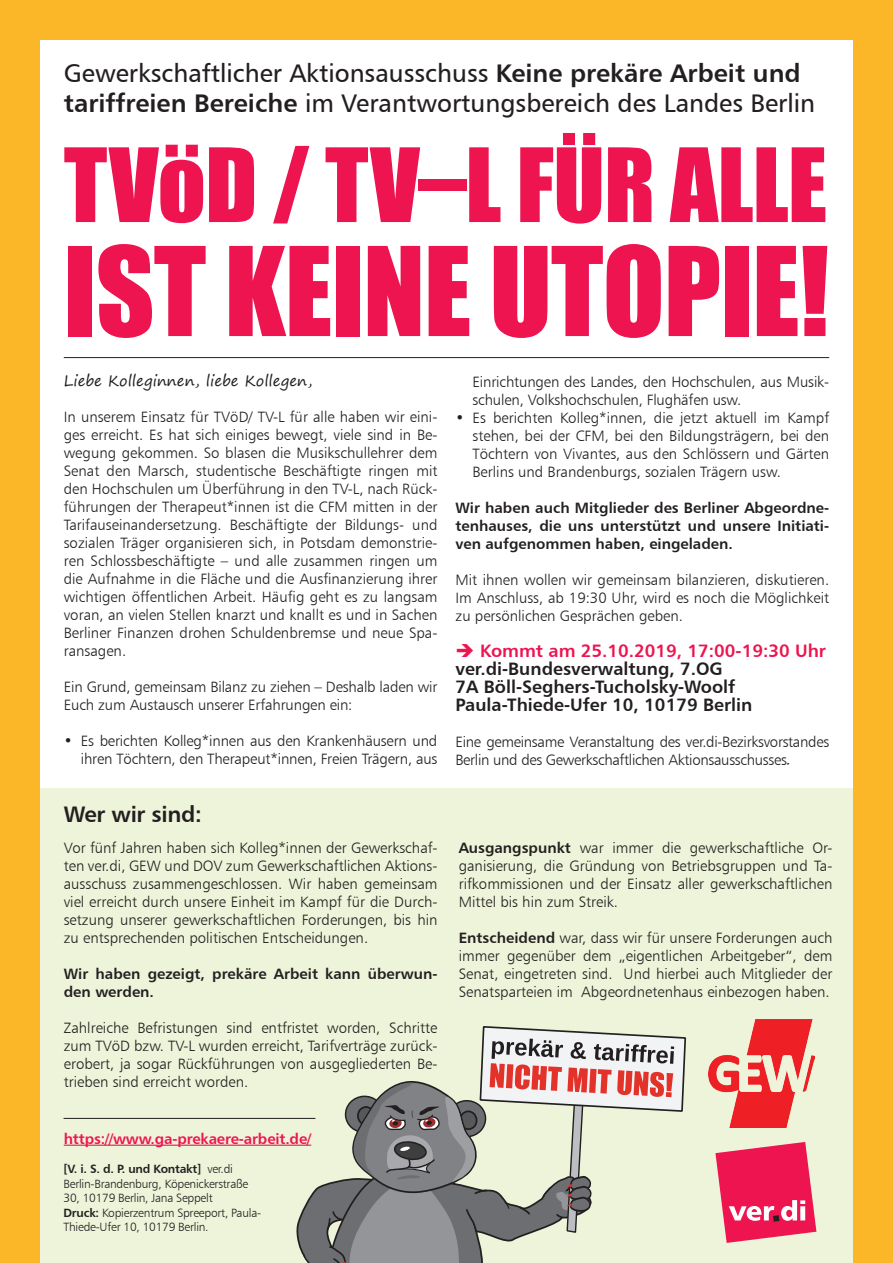
<style>
.page{position:relative;width:893px;height:1263px;background:#fff}
.page>*{position:absolute;margin:0;border:0;box-sizing:border-box;transform-origin:0 0}
.t1{font:114px "Impact";letter-spacing:-.01em;color:#ed1450}
.t2{font:94.5px "Impact";letter-spacing:-.01em;color:#ed1450}
.t3{font:25.5px/30.6px "Humanist 777 BT Roman B";color:#231f20}
.t4{font:22.5px "Humanist 777 BT Bold B";letter-spacing:-.015em;color:#231f20}
.t5{font:18px/18px "Humanist 777 BT Bold B";color:#231f20}
.t6{font:15px/18px "Humanist 777 BT Light B";letter-spacing:-.01em;color:#231f20;text-align:justify}
.t7{font:15px/18px "Humanist 777 BT Bold B";color:#231f20;text-align:justify}
.t8{font:15px "Humanist 777 BT Bold B";letter-spacing:-.01em;color:#ed1450}
.t9{font:15px "Segoe Print";color:#231f20}
.t10{font:12px/14.4px "Humanist 777 BT Light B";letter-spacing:-.02em;color:#231f20}
.t11{font:12px "Humanist 777 BT Bold B";letter-spacing:-.02em;color:#231f20}
.s1{font-family:"Humanist 777 BT Bold B"}
.s2{font-family:"Humanist 777 BT Light B"}
.s3{color:#ed1450}
.s4{font-family:"Segoe Print"}
</style>
<div class="page">
<div style="left:0;top:789px;width:893px;height:474px;background:#edf4d9"></div>
<hr style="left:64px;top:357px;width:765px;height:1px;background:#231f20">
<div style="left:0;top:0;width:39px;height:1263px;background:#fcb728"></div>
<svg style="left:715px;top:1142px;width:101px;height:101px"></svg>
<svg style="left:296px;top:1026px;width:390px;height:237px"></svg>
<hr style="left:64px;top:1144px;width:247px;height:2px;background:#ed1450">
<div style="left:854px;top:0;width:39px;height:1263px;background:#fcb728"></div>
<hr style="left:64px;top:1118px;width:251px;height:1px;background:#231f20">
<div style="left:0;top:0;width:893px;height:39px;background:#fcb728"></div>
<img style="left:709px;top:1019px;width:105px;height:109px">
<h3 class="t3" style="left:64px;top:57px;width:753px">Gewerkschaftlicher Aktionsausschuss <span class="s1">Keine prekäre Arbeit und tariffreien Bereiche</span> im Verantwortungsbereich des Landes Berlin</h3>
<h2 class="t2" style="left:64px;top:112px;width:765px">TVÖD / TV–L FÜR ALLE</h2>
<h1 class="t1" style="left:64px;top:203px;width:767px">IST KEINE UTOPIE!</h1>
<p class="t9" style="left:64px;top:367px;width:250px">Liebe Kolleginnen, liebe Kollegen,</p>
<p class="t6" style="left:64px;top:408px;width:375px">In unserem Einsatz für TVöD/ TV-L für alle haben wir eini&shy;ges erreicht. Es hat sich einiges bewegt, viele sind in Be&shy;wegung gekommen. So blasen die Musikschullehrer dem Senat den Marsch, studentische Beschäftigte ringen mit den Hochschulen um Überführung in den TV-L, nach Rück&shy;führungen der Therapeut*innen ist die CFM mitten in der Tarifauseinandersetzung. Beschäftigte der Bildungs- und sozialen Träger organisieren sich, in Potsdam demonstrie&shy;ren Schlossbeschäftigte – und alle zusammen ringen um die Aufnahme in die Fläche und die Ausfinanzierung ihrer wichtigen öffentlichen Arbeit. Häufig geht es zu langsam voran, an vielen Stellen knarzt und knallt es und in Sachen Berliner Finanzen drohen Schuldenbremse und neue Spa&shy;ransagen.</p>
<p class="t6" style="left:64px;top:678px;width:375px">Ein Grund, gemeinsam Bilanz zu ziehen – Deshalb laden wir<br>Euch zum Austausch unserer Erfahrungen ein:</p>
<p class="t6" style="left:64px;top:732px;width:375px;text-align:right">• Es berichten Kolleg*innen aus den Krankenhäusern und ihren Töchtern, den Therapeut*innen, Freien Trägern, aus</p>
<h3 class="t4" style="left:64px;top:799px;width:139px">Wer wir sind:</h3>
<p class="t6" style="left:64px;top:839px;width:375px">Vor fünf Jahren haben sich Kolleg*innen der Gewerkschaf&shy;ten ver.di, GEW und DOV zum Gewerkschaftlichen Aktions&shy;ausschuss zusammengeschlossen. Wir haben gemeinsam viel erreicht durch unsere Einheit im Kampf für die Durch&shy;setzung unserer gewerkschaftlichen Forderungen, bis hin zu entsprechenden politischen Entscheidungen.</p>
<p class="t7" style="left:64px;top:965px;width:375px">Wir haben gezeigt, prekäre Arbeit kann überwun&shy;den werden.</p>
<p class="t6" style="left:64px;top:1019px;width:375px">Zahlreiche Befristungen sind entfristet worden, Schritte zum TVöD bzw. TV-L wurden erreicht, Tarifverträge zurück&shy;erobert, ja sogar Rückführungen von ausgegliederten Be&shy;trieben sind erreicht worden.</p>
<p class="t8" style="left:64px;top:1129px;width:249px">https://www.ga-prekaere-arbeit.de/</p>
<p class="t11" style="left:64px;top:1161px;width:171px">[V. i. S. d. P. und Kontakt] <span class="s2">ver.di</span></p>
<p class="t10" style="left:64px;top:1176px;width:199px">Berlin-Brandenburg, Köpenickerstraße 30, 10179 Berlin, Jana Seppelt<br><span class="s1">Druck:</span> Kopierzentrum Spreeport, Paula-Thiede-Ufer 10, 10179 Berlin.</p>
<p class="t6" style="left:472px;top:372px;width:358px">Einrichtungen des Landes, den Hochschulen, aus Musik&shy;schulen, Volkshochschulen, Flughäfen usw.</p>
<p class="t6" style="left:472px;top:408px;width:358px;text-indent:-17px">• Es berichten Kolleg*innen, die jetzt aktuell im Kampf stehen, bei der CFM, bei den Bildungsträgern, bei den Töchtern von Vivantes, aus den Schlössern und Gärten Berlins und Brandenburgs, sozialen Trägern usw.</p>
<p class="t7" style="left:455px;top:498px;width:375px">Wir haben auch Mitglieder des Berliner Abgeordne&shy;tenhauses, die uns unterstützt und unsere Initiati&shy;ven aufgenommen haben, eingeladen.</p>
<p class="t6" style="left:455px;top:570px;width:375px">Mit ihnen wollen wir gemeinsam bilanzieren, diskutieren.<br>Im Anschluss, ab 19:30 Uhr, wird es noch die Möglichkeit zu persönlichen Gesprächen geben.</p>
<p class="t5" style="left:455px;top:641px;width:372px"><span class="s3">➔ Kommt am 25.10.2019, 17:00-19:30 Uhr </span>ver.di-Bundesverwaltung, 7.OG<br>7A Böll-Seghers-Tucholsky-Woolf Paula-Thiede-Ufer 10, 10179 Berlin</p>
<p class="t6" style="left:455px;top:732px;width:375px">Eine gemeinsame Veranstaltung des ver.di-Bezirksvorstandes<br>Berlin und des Gewerkschaftlichen Aktionsausschusses<span class="s4">.</span></p>
<p class="t6" style="left:459px;top:839px;width:375px"><span class="s1">Ausgangspunkt</span> war immer die gewerkschaftliche Or&shy;ganisierung, die Gründung von Betriebsgruppen und Ta&shy;rifkommissionen und der Einsatz aller gewerkschaftlichen Mittel bis hin zum Streik.</p>
<p class="t6" style="left:459px;top:929px;width:375px"><span class="s1">Entscheidend</span> war, dass wir für unsere Forderungen auch immer gegenüber dem „eigentlichen Arbeitgeber“, dem Senat, eingetreten sind. Und hierbei auch Mitglieder der Senatsparteien im Abgeordnetenhaus einbezogen haben.</p>
</div>
